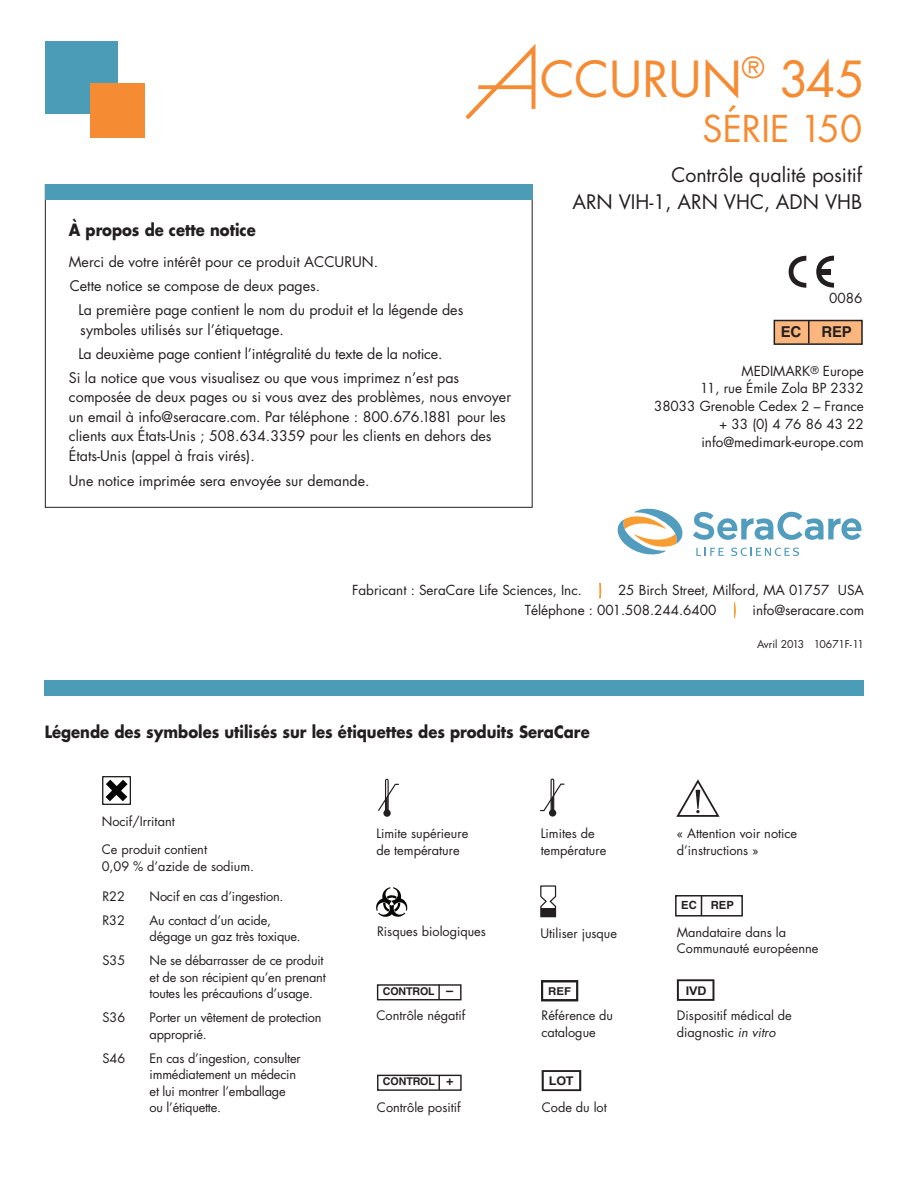
<style>
.page{position:relative;width:918px;height:1188px;background:#fff}
.page>*{position:absolute;margin:0;border:0;box-sizing:border-box;transform-origin:0 0}
.t1{font:48.3px "Futura";color:#f58b32}
.t2{font:36px "Futura";color:#f58b32}
.t3{font:19.5px/27px "Futura";color:#231f20;text-align:right}
.t4{font:700 16.5px "Futura";color:#231f20;scale:.9 1}
.t5{font:700 15px "Helvetica";color:#231f20}
.t6{font:14.25px/19.5px "Futura";color:#231f20}
.t7{font:13.5px/17.7px "Futura";color:#231f20;text-align:right}
.t8{font:12.75px/16.5px "Futura";color:#231f20}
.t9{font:700 12px "Arial";color:#231f20;scale:1.05 1}
.t10{font:700 12px "Helvetica";color:#231f20;scale:1.05 1}
.t11{font:700 11.25px "Helvetica";color:#231f20}
.t12{font:700 10.8px "Helvetica";color:#231f20;scale:1.05 1}
.t13{font:700 10.65px "Helvetica";letter-spacing:-.01em;color:#231f20}
.t14{font:10.5px "Futura";color:#231f20}
.s1{font-size:12.9px}
.s2{font-style:italic}
</style>
<div class="page">
<svg style="left:676px;top:779px;width:44px;height:38px"></svg>
<div style="left:675px;top:895px;width:68px;height:22px;border:2px solid #231f20"></div>
<svg style="left:701px;top:895px;width:1px;height:21px"></svg>
<svg style="left:677px;top:979px;width:37px;height:22px"></svg>
<div style="left:383px;top:809px;width:8px;height:8px;background:#231f20;border-radius:50%"></div>
<svg style="left:378px;top:779px;width:21px;height:32px"></svg>
<svg style="left:542px;top:1070px;width:39px;height:21px"></svg>
<svg style="left:541px;top:980px;width:37px;height:21px"></svg>
<div style="left:549px;top:809px;width:7px;height:8px;background:#231f20;border-radius:50%"></div>
<svg style="left:540px;top:779px;width:24px;height:32px"></svg>
<svg style="left:376px;top:887px;width:32px;height:30px"></svg>
<svg style="left:540px;top:885px;width:16px;height:32px"></svg>
<div style="left:377px;top:984px;width:85px;height:16px;border:1px solid #231f20"></div>
<svg style="left:438px;top:985px;width:2px;height:15px"></svg>
<div style="left:377px;top:1075px;width:85px;height:16px;border:1px solid #231f20"></div>
<svg style="left:438px;top:1075px;width:2px;height:15px"></svg>
<div style="left:102px;top:776px;width:29px;height:29px;border:1px solid #231f20"></div>
<svg style="left:103px;top:777px;width:28px;height:27px"></svg>
<svg style="left:617px;top:508px;width:245px;height:49px"></svg>
<div style="left:45px;top:680px;width:819px;height:16px;background:#4b9db7"></div>
<div style="left:774px;top:321px;width:88px;height:23px;background:#fab67d"></div>
<div style="left:774px;top:320px;width:89px;height:25px;border:2px solid #231f20"></div>
<hr style="left:808px;top:320px;width:2px;height:23px;background:#231f20">
<svg style="left:816px;top:256px;width:18px;height:32px"></svg>
<div style="left:821px;top:269px;width:10px;height:5px;background:#231f20"></div>
<svg style="left:789px;top:256px;width:17px;height:32px"></svg>
<div style="left:45px;top:41px;width:73px;height:73px;background:#4b9db7"></div>
<div style="left:90px;top:83px;width:54px;height:54px;background:#f58b32"></div>
<svg style="left:465px;top:44px;width:71px;height:76px"></svg>
<svg style="left:478px;top:85px;width:56px;height:4px"></svg>
<svg style="left:734px;top:602px;width:2px;height:16px"></svg>
<svg style="left:600px;top:583px;width:1px;height:15px"></svg>
<div style="left:45px;top:184px;width:487px;height:16px;background:#4b9db7"></div>
<h1 class="t1" style="left:540px;top:57px;width:327px">CCURUN<sup>®</sup> 345</h1>
<p class="t4" style="left:69px;top:222px;width:209px">À propos de cette notice</p>
<p class="t6" style="left:69px;top:251px;width:311px;line-height:24px">Merci de votre intérêt pour ce produit ACCURUN.<br>Cette notice se compose de deux pages.</p>
<p class="t6" style="left:78px;top:302px;width:387px">La première page contient le nom du produit et la légende des symboles utilisés sur l’étiquetage.</p>
<p class="t6" style="left:69px;top:343px;width:392px;line-height:24px;text-align:center">La deuxième page contient l’intégralité du texte de la notice.<br>Si la notice que vous visualisez ou que vous imprimez n’est pas</p>
<p class="t6" style="left:69px;top:389px;width:444px">composée de deux pages ou si vous avez des problèmes, nous envoyer un email à info@seracare.com. Par téléphone : 800.676.1881 pour les clients aux États-Unis ; 508.634.3359 pour les clients en dehors des États-Unis (appel à frais virés).</p>
<p class="t6" style="left:69px;top:473px;width:302px">Une notice imprimée sera envoyée sur demande.</p>
<h2 class="t2" style="left:703px;top:112px;width:161px">SÉRIE 150</h2>
<h3 class="t3" style="left:572px;top:163px;width:291px">Contrôle qualité positif<br>ARN VIH-1, ARN VHC, ADN VHB</h3>
<p class="t7" style="left:829px;top:290px;width:35px">0086</p>
<p class="t5" style="left:781px;top:327px;width:22px">EC</p>
<p class="t5" style="left:821px;top:327px;width:32px">REP</p>
<p class="t7" style="left:654px;top:363px;width:211px">MEDIMARK<sup>®</sup> Europe<br>11, rue Émile Zola BP 2332<br>38033 Grenoble Cedex 2 – France + 33 (0) 4 76 86 43 22 info@medimark-europe.com</p>
<p class="t7" style="left:352px;top:582px;width:231px">Fabricant : SeraCare Life Sciences, Inc.</p>
<p class="t7" style="left:525px;top:581px;width:341px;line-height:19.5px;text-align:left;text-indent:93px">25 Birch Street, Milford, MA 01757 USA<br>Téléphone : 001.508.244.6400</p>
<p class="t7" style="left:752px;top:602px;width:113px">info@seracare.com</p>
<p class="t4" style="left:45px;top:725px;width:607px">Légende des symboles utilisés sur les étiquettes des produits SeraCare</p>
<p class="t8" style="left:102px;top:814px;width:75px">Nocif/Irritant</p>
<p class="t8" style="left:102px;top:842px;width:154px">Ce produit contient<br>0,09 % d’azide de sodium.</p>
<p class="t8" style="left:102px;top:889px;width:24px">R22</p>
<p class="t8" style="left:150px;top:889px;width:135px">Nocif en cas d’ingestion.</p>
<p class="t8" style="left:102px;top:913px;width:24px">R32</p>
<p class="t8" style="left:150px;top:913px;width:153px">Au contact d’un acide, dégage un gaz très toxique.</p>
<p class="t8" style="left:102px;top:953px;width:24px">S35</p>
<p class="t8" style="left:150px;top:953px;width:178px">Ne se débarrasser de ce produit et de son récipient qu’en prenant toutes les précautions d’usage.</p>
<p class="t8" style="left:102px;top:1010px;width:24px">S36</p>
<p class="t8" style="left:150px;top:1010px;width:174px">Porter un vêtement de protection approprié.</p>
<p class="t8" style="left:102px;top:1051px;width:24px">S46</p>
<p class="t8" style="left:150px;top:1051px;width:153px">En cas d’ingestion, consulter immédiatement un médecin et lui montrer l’emballage ou l’étiquette.</p>
<p class="t8" style="left:376px;top:826px;width:93px">Limite supérieure de température</p>
<p class="t8" style="left:541px;top:826px;width:67px">Limites de température</p>
<p class="t8" style="left:377px;top:924px;width:110px">Risques biologiques</p>
<p class="t8" style="left:540px;top:926px;width:78px">Utiliser jusque</p>
<p class="t13" style="left:383px;top:987px;width:72px">CONTROL <span class="s1">–</span></p>
<p class="t12" style="left:548px;top:987px;width:23px">REF</p>
<p class="t8" style="left:377px;top:1008px;width:90px">Contrôle négatif</p>
<p class="t8" style="left:541px;top:1008px;width:73px">Référence du catalogue</p>
<p class="t13" style="left:383px;top:1078px;width:72px">CONTROL <span class="s1">+</span></p>
<p class="t8" style="left:377px;top:1100px;width:85px">Contrôle positif</p>
<p class="t10" style="left:549px;top:1076px;width:25px">LOT</p>
<p class="t8" style="left:542px;top:1100px;width:67px">Code du lot</p>
<p class="t14" style="left:757px;top:639px;width:108px">Avril 2013 10671F-11</p>
<p class="t8" style="left:677px;top:826px;width:122px">« Attention voir notice d’instructions »</p>
<p class="t11" style="left:681px;top:901px;width:17px">EC</p>
<p class="t11" style="left:711px;top:901px;width:24px">REP</p>
<p class="t8" style="left:677px;top:925px;width:143px">Mandataire dans la<br>Communauté européenne</p>
<p class="t9" style="left:686px;top:983px;width:22px">IVD</p>
<p class="t8" style="left:677px;top:1009px;width:116px">Dispositif médical de diagnostic <span class="s2">in vitro</span></p>
</div>
